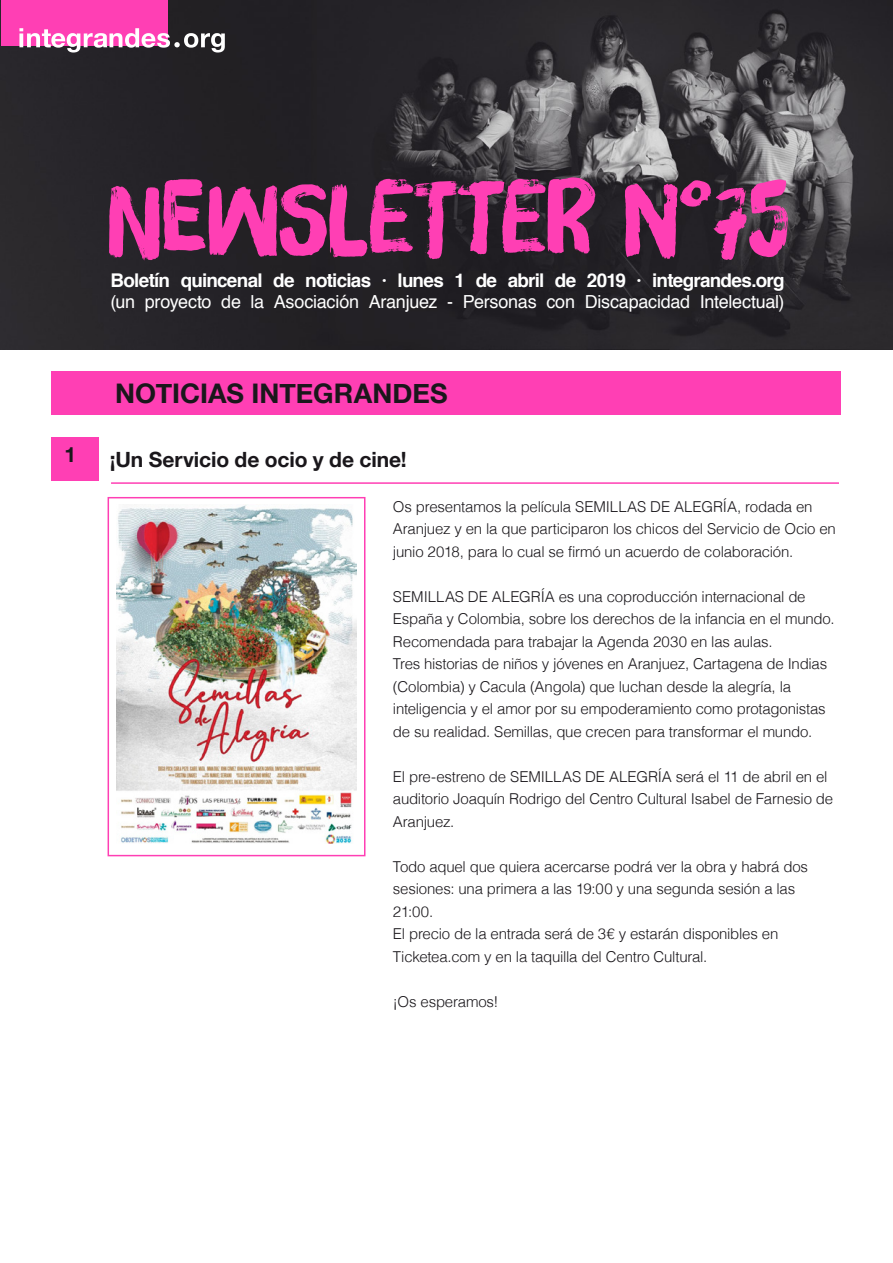
<style>
.page{position:relative;width:893px;height:1263px;background:#fff}
.page>*{position:absolute;margin:0;border:0;box-sizing:border-box;transform-origin:0 0}
.t1{font:98.7px "Brush Up";color:#ff3fb4}
.t2{font:700 27px "Helvetica Neue";color:#1a171b}
.t3{font:700 21px "Helvetica Neue";letter-spacing:-.005em;color:#1a171b}
.t4{font:700 18.9px "Helvetica";letter-spacing:-.04em;color:#fff}
.t5{font:18px "Helvetica";letter-spacing:-.015em;color:#fff}
.t6{font:300 15px/22.5px "Helvetica";letter-spacing:-.015em;color:#1a171b}
</style>
<div class="page">
<div style="left:52px;top:371px;width:789px;height:44px;background:#ff3fb4"></div>
<img style="left:0;top:0;width:893px;height:350px">
<div style="left:108px;top:497px;width:257px;height:359px;border:2px solid #ff3fb4"></div>
<div style="left:52px;top:437px;width:47px;height:43px;background:#ff3fb4"></div>
<hr style="left:111px;top:482px;width:728px;height:2px;background:#ff3fb4">
<div style="left:2px;top:0;width:166px;height:45px;background:#ff3fb4"></div>
<svg style="left:19px;top:28px;width:206px;height:25px"></svg>
<img style="left:117px;top:505px;width:239px;height:339px">
<h1 class="t1" style="left:108px;top:159px;width:682px">NEWSLETTER Nº75</h1>
<p class="t4" style="left:111px;top:265px;width:675px">Boletín quincenal de noticias · lunes 1 de abril de 2019 · integrandes.org</p>
<p class="t5" style="left:111px;top:288px;width:675px">(un proyecto de la Asociación Aranjuez - Personas con Discapacidad Intelectual)</p>
<h2 class="t2" style="left:115px;top:372px;width:334px">NOTICIAS INTEGRANDES</h2>
<h3 class="t3" style="left:65px;top:438px;width:13px">1</h3>
<h3 class="t3" style="left:110px;top:443px;width:298px">¡Un Servicio de ocio y de cine!</h3>
<p class="t6" style="left:393px;top:494px;width:444px">Os presentamos la película SEMILLAS DE ALEGRÍA, rodada en<br>Aranjuez y en la que participaron los chicos del Servicio de Ocio en junio 2018, para lo cual se firmó un acuerdo de colaboración.</p>
<p class="t6" style="left:393px;top:584px;width:443px">SEMILLAS DE ALEGRÍA es una coproducción internacional de España y Colombia, sobre los derechos de la infancia en el mundo.<br>Recomendada para trabajar la Agenda 2030 en las aulas.<br>Tres historias de niños y jóvenes en Aranjuez, Cartagena de Indias (Colombia) y Cacula (Angola) que luchan desde la alegría, la inteligencia y el amor por su empoderamiento como protagonistas de su realidad. Semillas, que crecen para transformar el mundo.</p>
<p class="t6" style="left:393px;top:764px;width:442px">El pre-estreno de SEMILLAS DE ALEGRÍA será el 11 de abril en el auditorio Joaquín Rodrigo del Centro Cultural Isabel de Farnesio de<br>Aranjuez.</p>
<p class="t6" style="left:393px;top:854px;width:417px">Todo aquel que quiera acercarse podrá ver la obra y habrá dos sesiones: una primera a las 19:00 y una segunda sesión a las 21:00.<br>El precio de la entrada será de 3€ y estarán disponibles en Ticketea.com y en la taquilla del Centro Cultural.</p>
<p class="t6" style="left:393px;top:989px;width:107px">¡Os esperamos!</p>
</div>
